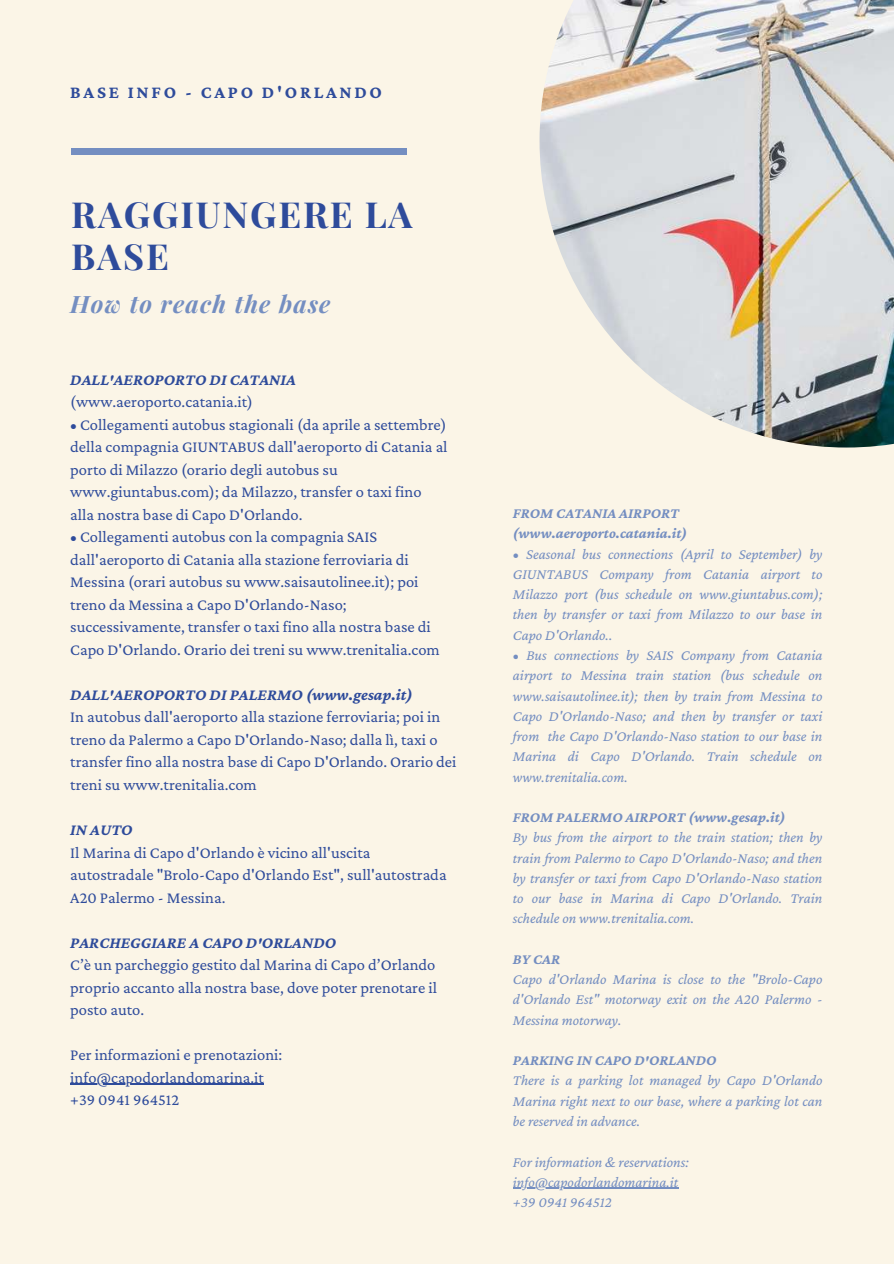
<style>
.page{position:relative;width:894px;height:1264px;background:#fff}
.page>*{position:absolute;margin:0;border:0;box-sizing:border-box;transform-origin:0 0}
.t1{font:700 36px/41.7px "Playfair Display";letter-spacing:.05em;color:#2e4b9b}
.t2{font:italic 700 24px "Playfair Display";letter-spacing:.05em;color:#748ec1}
.t3{font:700 18px "Crimson Pro";letter-spacing:.15em;color:#2e4b9b}
.t4{font:16.5px/22.5px "Crimson Pro";color:#2e4b9b}
.t5{font:italic 700 16.5px "Crimson Pro";color:#2e4b9b}
.t6{font:italic 15px/20.2px "Crimson Pro";color:#748ec1;text-align:justify}
.t7{font:italic 700 15px/20.2px "Crimson Pro";color:#748ec1}
.s1{font-weight:700}
</style>
<div class="page">
<div style="left:0;top:0;width:893px;height:1263px;background:#fbf5e7"></div>
<img style="left:539px;top:0;width:354px;height:447px">
<div style="left:71px;top:149px;width:336px;height:5px;background:#748ec1"></div>
<hr style="left:70px;top:1083px;width:194px;height:1px;background:#2e4b9b">
<hr style="left:512px;top:1187px;width:166px;height:1px;background:#748ec1">
<p class="t3" style="left:70px;top:81px;width:313px">BASE INFO - CAPO D'ORLANDO</p>
<h1 class="t1" style="left:71px;top:192px;width:342px">RAGGIUNGERE LA<br>BASE</h1>
<h2 class="t2" style="left:70px;top:287px;width:262px">How to reach the base</h2>
<p class="t5" style="left:70px;top:370px;width:227px">DALL'AEROPORTO DI CATANIA</p>
<p class="t4" style="left:70px;top:390px;width:184px">(www.aeroporto.catania.it)</p>
<p class="t4" style="left:70px;top:413px;width:379px">• Collegamenti autobus stagionali (da aprile a settembre) della compagnia GIUNTABUS dall'aeroporto di Catania al porto di Milazzo (orario degli autobus su www.giuntabus.com); da Milazzo, transfer o taxi fino alla nostra base di Capo D'Orlando.</p>
<p class="t4" style="left:70px;top:525px;width:371px">• Collegamenti autobus con la compagnia SAIS dall'aeroporto di Catania alla stazione ferroviaria di Messina (orari autobus su www.saisautolinee.it); poi treno da Messina a Capo D'Orlando-Naso; successivamente, transfer o taxi fino alla nostra base di Capo D'Orlando. Orario dei treni su www.trenitalia.com</p>
<p class="t5" style="left:70px;top:685px;width:344px">DALL'AEROPORTO DI PALERMO (www.gesap.it)</p>
<p class="t4" style="left:70px;top:705px;width:387px">In autobus dall'aeroporto alla stazione ferroviaria; poi in treno da Palermo a Capo D'Orlando-Naso; dalla lì, taxi o transfer fino alla nostra base di Capo D'Orlando. Orario dei treni su www.trenitalia.com</p>
<p class="t5" style="left:70px;top:820px;width:64px">IN AUTO</p>
<p class="t4" style="left:70px;top:840px;width:378px">Il Marina di Capo d'Orlando è vicino all'uscita autostradale "Brolo-Capo d'Orlando Est", sull'autostrada<br>A20 Palermo - Messina.</p>
<p class="t5" style="left:70px;top:932px;width:267px">PARCHEGGIARE A CAPO D'ORLANDO</p>
<p class="t4" style="left:70px;top:953px;width:368px;text-align:justify">C’è un parcheggio gestito dal Marina di Capo d’Orlando proprio accanto alla nostra base, dove poter prenotare il posto auto.</p>
<p class="t4" style="left:70px;top:1043px;width:213px">Per informazioni e prenotazioni: info@capodorlandomarina.it +39 0941 964512</p>
<p class="t7" style="left:512px;top:503px;width:176px">FROM CATANIA AIRPORT (www.aeroporto.catania.it)</p>
<p class="t6" style="left:512px;top:543px;width:311px"><span class="s1">•</span> Seasonal bus connections (April to September) by GIUNTABUS Company from Catania airport to Milazzo port (bus schedule on www.giuntabus.com); then by transfer or taxi from Milazzo to our base in Capo D'Orlando..</p>
<p class="t6" style="left:512px;top:644px;width:311px">• Bus connections by SAIS Company from Catania airport to Messina train station (bus schedule on www.saisautolinee.it); then by train from Messina to Capo D'Orlando-Naso; and then by transfer or taxi from the Capo D'Orlando-Naso station to our base in Marina di Capo D'Orlando. Train schedule on www.trenitalia.com.</p>
<p class="t7" style="left:512px;top:806px;width:274px">FROM PALERMO AIRPORT (www.gesap.it)</p>
<p class="t6" style="left:512px;top:827px;width:311px">By bus from the airport to the train station; then by train from Palermo to Capo D'Orlando-Naso; and then by transfer or taxi from Capo D'Orlando-Naso station to our base in Marina di Capo D'Orlando. Train schedule on www.trenitalia.com.</p>
<p class="t7" style="left:512px;top:948px;width:49px">BY CAR</p>
<p class="t6" style="left:512px;top:968px;width:311px">Capo d'Orlando Marina is close to the "Brolo-Capo d'Orlando Est" motorway exit on the A20 Palermo - Messina motorway.</p>
<p class="t7" style="left:512px;top:1049px;width:205px">PARKING IN CAPO D'ORLANDO</p>
<p class="t6" style="left:512px;top:1070px;width:311px">There is a parking lot managed by Capo D'Orlando Marina right next to our base, where a parking lot can be reserved in advance.</p>
<p class="t6" style="left:512px;top:1151px;width:177px;text-align:left">For information &amp; reservations: info@capodorlandomarina.it +39 0941 964512</p>
</div>
